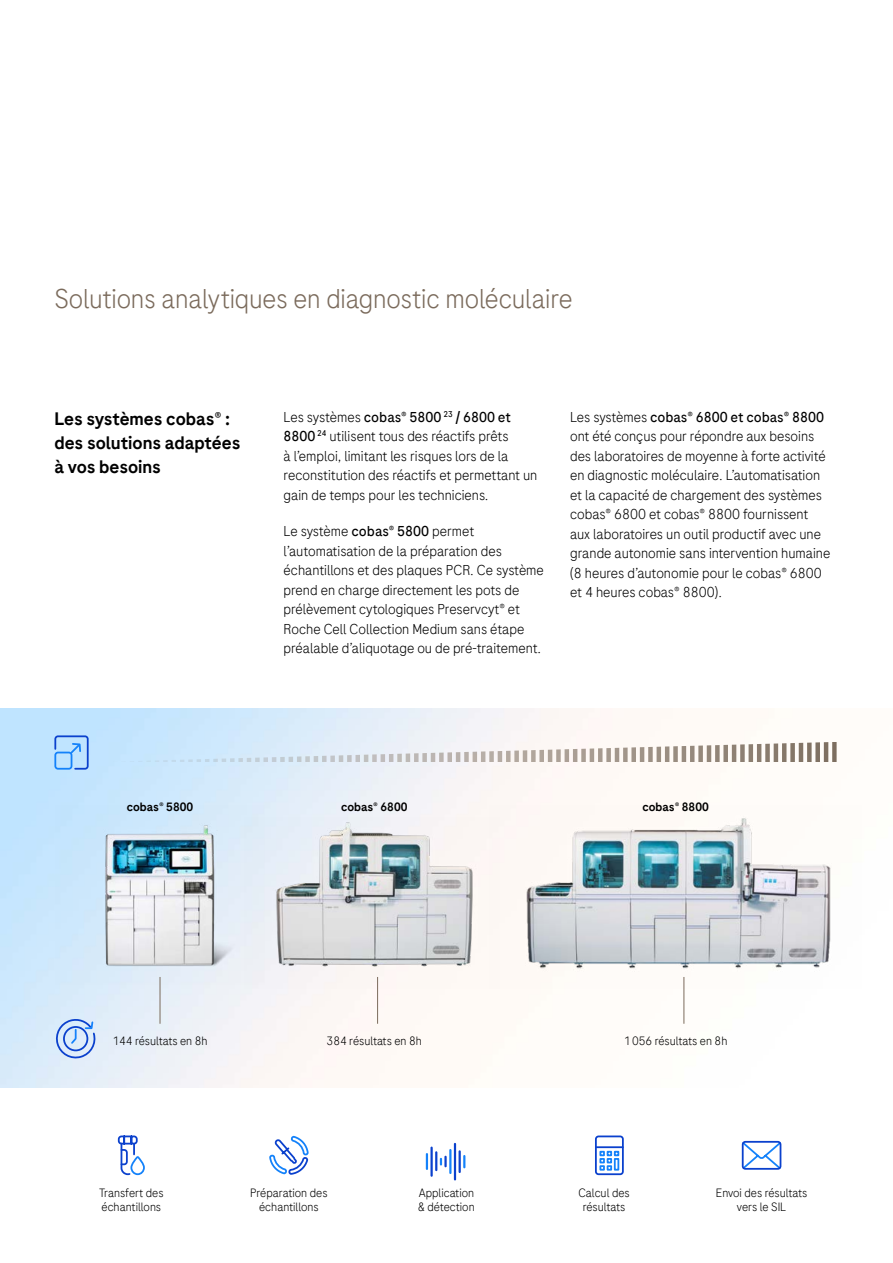
<style>
.page{position:relative;width:893px;height:1263px;background:#fff}
.page>*{position:absolute;margin:0;border:0;box-sizing:border-box;transform-origin:0 0}
.t1{font:300 27px "Roche Sans";letter-spacing:-.01em;color:#7b6b5c}
.t2{font:500 18px/24px "Roche Sans";color:#000}
.t3{font:300 14.25px/19.5px "Roche Sans";color:#000}
.t4{font:300 12px/14.4px "Roche Sans";color:#000;text-align:center}
.t5{font:500 12px "Roche Sans";color:#000}
.s1{font-weight:400}
</style>
<div class="page">
<svg style="left:269px;top:1135px;width:40px;height:40px"></svg>
<svg style="left:741px;top:1140px;width:41px;height:28px"></svg>
<div style="left:742px;top:1141px;width:39px;height:29px;border:2px solid #0b41cd;border-radius:3px"></div>
<hr style="left:596px;top:1146px;width:27px;height:2px;background:#0b41cd">
<svg style="left:599px;top:1151px;width:20px;height:19px"></svg>
<div style="left:595px;top:1135px;width:29px;height:40px;border:2px solid #0b41cd;border-radius:3px"></div>
<svg style="left:117px;top:1135px;width:28px;height:41px"></svg>
<svg style="left:54px;top:1017px;width:43px;height:43px;background:#b1caf1"></svg>
<img style="left:55px;top:805px;width:210px;height:180px">
<hr style="left:160px;top:977px;width:1px;height:47px;background:#7b6b5c">
<img style="left:244px;top:818px;width:246px;height:170px">
<hr style="left:377px;top:977px;width:1px;height:47px;background:#7b6b5c">
<svg style="left:425px;top:1154px;width:3px;height:15px"></svg>
<hr style="left:430px;top:1148px;width:3px;height:28px;background:#0b41cd">
<svg style="left:435px;top:1152px;width:12px;height:18px"></svg>
<hr style="left:449px;top:1150px;width:2px;height:23px;background:#1482fa">
<hr style="left:454px;top:1144px;width:2px;height:35px;background:#0b41cd">
<hr style="left:459px;top:1151px;width:2px;height:21px;background:#0b41cd">
<svg style="left:463px;top:1156px;width:3px;height:11px"></svg>
<hr style="left:684px;top:977px;width:1px;height:47px;background:#7b6b5c">
<img style="left:490px;top:805px;width:371px;height:183px">
<svg style="left:54px;top:735px;width:35px;height:35px"></svg>
<svg style="left:111px;top:742px;width:726px;height:20px"></svg>
<p class="t1" style="left:54px;top:282px;width:520px">Solutions analytiques en diagnostic moléculaire</p>
<p class="t2" style="left:54px;top:407px;width:187px">Les systèmes cobas® : des solutions adaptées à vos besoins</p>
<p class="t3" style="left:284px;top:407px;width:255px">Les systèmes <span class="s1">cobas® 5800</span> <sup>23</sup> <span class="s1">/ 6800 et 8800</span> <sup>24</sup> utilisent tous des réactifs prêts<br>à l’emploi, limitant les risques lors de la reconstitution des réactifs et permettant un gain de temps pour les techniciens.</p>
<p class="t3" style="left:284px;top:521px;width:262px">Le système <span class="s1">cobas® 5800</span> permet l’automatisation de la préparation des échantillons et des plaques PCR. Ce système prend en charge directement les pots de prélèvement cytologiques Preservcyt® et Roche Cell Collection Medium sans étape préalable d’aliquotage ou de pré-traitement.</p>
<p class="t3" style="left:570px;top:407px;width:262px">Les systèmes <span class="s1">cobas® 6800 et cobas® 8800 </span>ont été conçus pour répondre aux besoins des laboratoires de moyenne à forte activité en diagnostic moléculaire. L’automatisation et la capacité de chargement des systèmes cobas® 6800 et cobas® 8800 fournissent aux laboratoires un outil productif avec une grande autonomie sans intervention humaine (8 heures d’autonomie pour le cobas® 6800 et 4 heures cobas® 8800).</p>
<p class="t5" style="left:127px;top:800px;width:68px">cobas® 5800</p>
<p class="t5" style="left:341px;top:800px;width:68px">cobas® 6800</p>
<p class="t5" style="left:642px;top:800px;width:68px">cobas® 8800</p>
<p class="t4" style="left:112px;top:1033px;width:97px">144 résultats en 8h</p>
<p class="t4" style="left:327px;top:1033px;width:97px">384 résultats en 8h</p>
<p class="t4" style="left:624px;top:1033px;width:105px">1056 résultats en 8h</p>
<p class="t4" style="left:99px;top:1185px;width:66px;text-align:left">Transfert des échantillons</p>
<p class="t4" style="left:716px;top:1185px;width:93px">Envoi des résultats vers le SIL</p>
<p class="t4" style="left:250px;top:1185px;width:79px">Préparation des échantillons</p>
<p class="t4" style="left:578px;top:1185px;width:53px">Calcul des résultats</p>
<p class="t4" style="left:418px;top:1185px;width:58px;text-align:left">Application &amp; détection</p>
</div>
